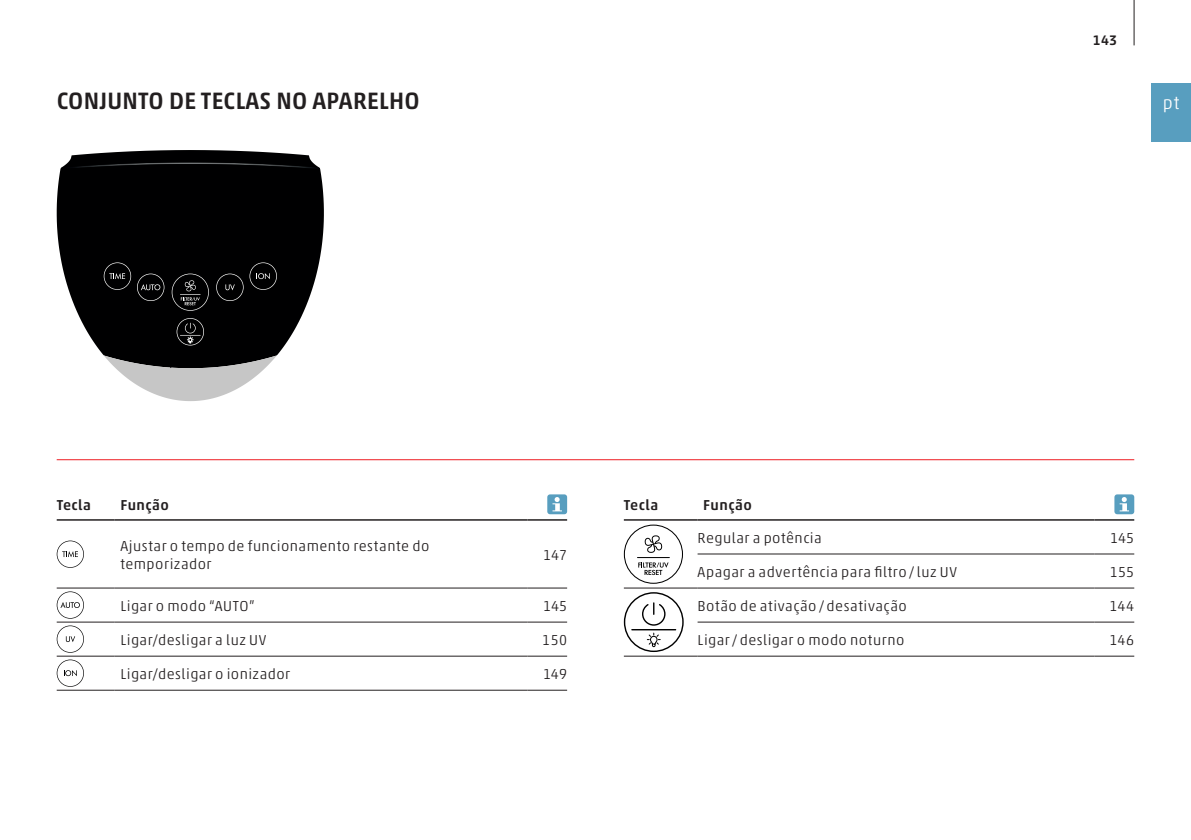
<style>
.page{position:relative;width:1191px;height:840px;background:#fff}
.page>*{position:absolute;margin:0;border:0;box-sizing:border-box;transform-origin:0 0}
.t1{font:500 24px "Akko W1 G";letter-spacing:.01em;color:#231f20}
.t2{font:300 18px "Akko W1 G";color:#fff}
.t3{font:300 14.6px/17.6px "Akko W1 G";letter-spacing:.03em;color:#231f20}
.t4{font:500 14.6px "Akko W1 G";letter-spacing:.03em;color:#231f20}
.t5{font:500 14px "Akko W1 G";color:#231f20}
</style>
<div class="page">
<div style="left:1151px;top:83px;width:40px;height:59px;background:#589ebf"></div>
<hr style="left:1133px;top:0;width:1px;height:45px;background:#231f20">
<svg style="left:57px;top:520px;width:510px;height:167px"></svg>
<hr style="left:57px;top:587px;width:58px;height:1px;background:#231f20">
<hr style="left:115px;top:587px;width:412px;height:1px;background:#231f20">
<hr style="left:527px;top:587px;width:40px;height:1px;background:#231f20">
<hr style="left:57px;top:621px;width:58px;height:1px;background:#231f20">
<hr style="left:115px;top:621px;width:412px;height:1px;background:#231f20">
<hr style="left:527px;top:621px;width:40px;height:1px;background:#231f20">
<hr style="left:57px;top:655px;width:58px;height:1px;background:#231f20">
<hr style="left:115px;top:655px;width:412px;height:1px;background:#231f20">
<hr style="left:527px;top:655px;width:40px;height:1px;background:#231f20">
<hr style="left:57px;top:689px;width:58px;height:1px;background:#231f20">
<hr style="left:115px;top:689px;width:412px;height:1px;background:#231f20">
<hr style="left:527px;top:689px;width:40px;height:1px;background:#231f20">
<hr style="left:57px;top:519px;width:58px;height:1px;background:#231f20">
<hr style="left:115px;top:519px;width:412px;height:1px;background:#231f20">
<hr style="left:527px;top:519px;width:40px;height:1px;background:#231f20">
<div style="left:547px;top:494px;width:20px;height:20px;background:#589ebf;border-radius:3px"></div>
<svg style="left:552px;top:497px;width:10px;height:14px"></svg>
<svg style="left:57px;top:540px;width:27px;height:27px"></svg>
<svg style="left:57px;top:591px;width:27px;height:27px"></svg>
<svg style="left:57px;top:625px;width:27px;height:27px"></svg>
<svg style="left:57px;top:659px;width:27px;height:27px"></svg>
<svg style="left:624px;top:520px;width:510px;height:132px"></svg>
<hr style="left:697px;top:553px;width:397px;height:1px;background:#231f20">
<hr style="left:1094px;top:553px;width:40px;height:1px;background:#231f20">
<hr style="left:624px;top:587px;width:73px;height:1px;background:#231f20">
<hr style="left:697px;top:621px;width:397px;height:1px;background:#231f20">
<hr style="left:1094px;top:621px;width:40px;height:1px;background:#231f20">
<hr style="left:624px;top:655px;width:73px;height:1px;background:#231f20">
<hr style="left:697px;top:655px;width:397px;height:1px;background:#231f20">
<hr style="left:1094px;top:655px;width:40px;height:1px;background:#231f20">
<hr style="left:624px;top:519px;width:73px;height:1px;background:#231f20">
<hr style="left:697px;top:519px;width:397px;height:1px;background:#231f20">
<hr style="left:1094px;top:519px;width:40px;height:1px;background:#231f20">
<hr style="left:697px;top:587px;width:397px;height:1px;background:#231f20">
<hr style="left:1094px;top:587px;width:40px;height:1px;background:#231f20">
<div style="left:1114px;top:494px;width:20px;height:20px;background:#589ebf;border-radius:3px"></div>
<svg style="left:1119px;top:497px;width:10px;height:14px"></svg>
<svg style="left:624px;top:524px;width:59px;height:59px"></svg>
<svg style="left:624px;top:592px;width:59px;height:59px"></svg>
<svg style="left:57px;top:150px;width:267px;height:206px;background:#1b1b1c"></svg>
<svg style="left:60px;top:162px;width:260px;height:7px;background:#151617"></svg>
<svg style="left:137px;top:273px;width:27px;height:28px"></svg>
<svg style="left:104px;top:262px;width:27px;height:28px"></svg>
<svg style="left:216px;top:262px;width:61px;height:39px;background:#101011"></svg>
<svg style="left:172px;top:273px;width:37px;height:37px"></svg>
<svg style="left:177px;top:318px;width:27px;height:27px"></svg>
<svg style="left:104px;top:355px;width:173px;height:46px"></svg>
<hr style="left:57px;top:459px;width:1077px;height:1px;background:#ee1d23">
<p class="t5" style="left:1092px;top:32px;width:26px">143</p>
<h1 class="t1" style="left:57px;top:86px;width:364px">CONJUNTO DE TECLAS NO APARELHO</h1>
<p class="t2" style="left:1163px;top:96px;width:18px">pt</p>
<p class="t4" style="left:57px;top:495px;width:36px">Tecla</p>
<p class="t4" style="left:120px;top:495px;width:50px">Função</p>
<p class="t3" style="left:120px;top:537px;width:310px">Ajustar o tempo de funcionamento restante do temporizador</p>
<p class="t3" style="left:543px;top:545px;width:25px">147</p>
<p class="t3" style="left:120px;top:596px;width:136px">Ligar o modo “AUTO”</p>
<p class="t3" style="left:543px;top:596px;width:26px">145</p>
<p class="t3" style="left:120px;top:630px;width:147px">Ligar/desligar a luz UV</p>
<p class="t3" style="left:542px;top:630px;width:26px">150</p>
<p class="t3" style="left:120px;top:664px;width:171px">Ligar/desligar o ionizador</p>
<p class="t3" style="left:543px;top:664px;width:26px">149</p>
<p class="t4" style="left:624px;top:495px;width:36px">Tecla</p>
<p class="t4" style="left:703px;top:495px;width:50px">Função</p>
<p class="t3" style="left:697px;top:528px;width:126px">Regular a potência</p>
<p class="t3" style="left:1110px;top:528px;width:26px">145</p>
<p class="t3" style="left:697px;top:562px;width:261px">Apagar a advertência para filtro / luz UV</p>
<p class="t3" style="left:1109px;top:562px;width:26px">155</p>
<p class="t3" style="left:697px;top:596px;width:211px">Botão de ativação / desativação</p>
<p class="t3" style="left:1109px;top:596px;width:26px">144</p>
<p class="t3" style="left:697px;top:630px;width:208px">Ligar / desligar o modo noturno</p>
<p class="t3" style="left:1109px;top:630px;width:26px">146</p>
</div>
